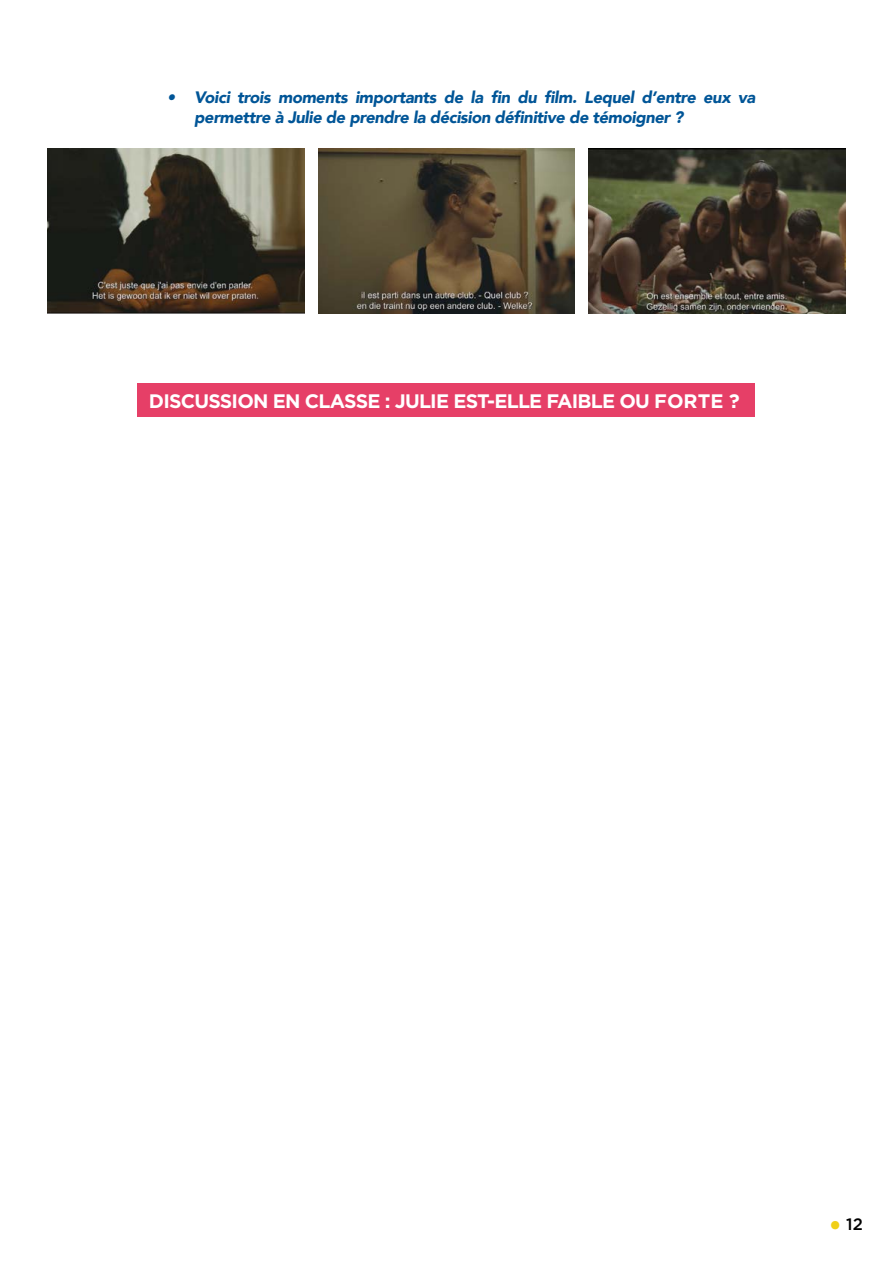
<style>
.page{position:relative;width:893px;height:1263px;background:#fff}
.page>*{position:absolute;margin:0;border:0;box-sizing:border-box;transform-origin:0 0}
.t1{font:700 19.5px "Gotham";letter-spacing:-.04em;color:#fff}
.t2{font:italic 900 16.5px/19.8px "Avenir";letter-spacing:-.025em;color:#005597}
.t3{font:500 16.5px "Gotham";color:#000}
.s1{font-family:"Minion Pro";font-weight:400;font-size:31.5px;color:#f0cf17}
</style>
<div class="page">
<div style="left:138px;top:383px;width:617px;height:34px;background:#e63f67"></div>
<img style="left:47px;top:148px;width:257px;height:165px">
<img style="left:318px;top:148px;width:257px;height:165px">
<img style="left:589px;top:148px;width:256px;height:165px">
<p class="t2" style="left:194px;top:87px;width:563px;text-indent:-27px">• Voici trois moments importants de la fin du film. Lequel d’entre eux va permettre à Julie de prendre la décision définitive de témoigner ?</p>
<p class="t1" style="left:149px;top:389px;width:592px">DISCUSSION EN CLASSE : JULIE EST-ELLE FAIBLE OU FORTE ?</p>
<p class="t3" style="left:829px;top:1215px;width:35px"><span class="s1">•</span> 12</p>
</div>
